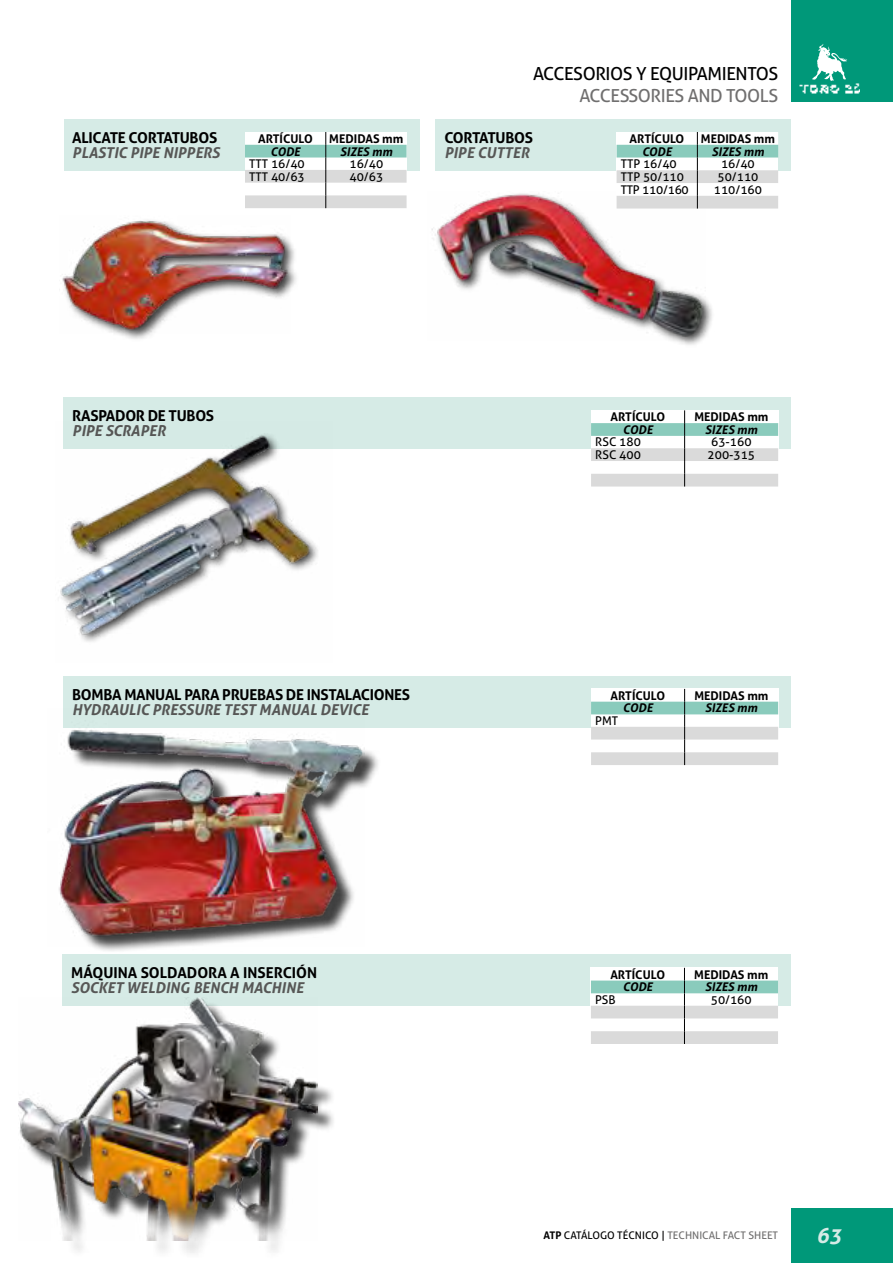
<style>
.page{position:relative;width:893px;height:1263px;background:#fff}
.page>*{position:absolute;margin:0;border:0;box-sizing:border-box;transform-origin:0 0}
.t1{font:italic 700 21px "Aller";color:#d6ebe6}
.t2{font:18px "Aller";letter-spacing:-.025em;color:#000}
.t3{font:18px "Aller";letter-spacing:-.025em;color:#706f6f}
.t4{font:italic 700 15px "Aller";color:#575756}
.t5{font:700 15px "Aller";letter-spacing:-.02em;color:#000}
.t6{font:700 15px "Aller";color:#000}
.t7{font:12px "Aller";color:#000}
.t8{font:700 12px "Aller";color:#000}
.t9{font:italic 700 12px "Aller";color:#000}
.t10{font:12px "Aller";letter-spacing:-.02em;color:#000}
.t11{font:10.5px "Aller";color:#706f6f}
.s1{font-weight:700;color:#000}
.s2{color:#000}
</style>
<div class="page">
<div style="left:791px;top:1208px;width:102px;height:55px;background:#009879"></div>
<div style="left:791px;top:0;width:102px;height:102px;background:#009879"></div>
<svg style="left:812px;top:44px;width:35px;height:37px"></svg>
<img style="left:799px;top:83px;width:61px;height:11px">
<div style="left:64px;top:119px;width:355px;height:51px;background:#d6ebe6"></div>
<div style="left:64px;top:398px;width:727px;height:51px;background:#d6ebe6"></div>
<svg style="left:591px;top:410px;width:187px;height:76px"></svg>
<div style="left:61px;top:218px;width:238px;height:123px;background:#000;opacity:.75"></div>
<img style="left:61px;top:218px;width:229px;height:115px">
<img style="left:60px;top:421px;width:258px;height:221px">
<div style="left:434px;top:191px;width:281px;height:156px;background:#000;opacity:.75"></div>
<img style="left:431px;top:192px;width:274px;height:148px">
<svg style="left:245px;top:132px;width:162px;height:76px"></svg>
<div style="left:436px;top:119px;width:355px;height:51px;background:#d6ebe6"></div>
<svg style="left:617px;top:132px;width:161px;height:77px"></svg>
<div style="left:64px;top:676px;width:727px;height:51px;background:#d6ebe6"></div>
<svg style="left:591px;top:689px;width:187px;height:76px"></svg>
<div style="left:62px;top:732px;width:318px;height:225px;background:#000;opacity:.75"></div>
<img style="left:59px;top:709px;width:306px;height:237px">
<div style="left:63px;top:955px;width:728px;height:51px;background:#d6ebe6"></div>
<svg style="left:591px;top:968px;width:187px;height:76px"></svg>
<div style="left:21px;top:1000px;width:315px;height:258px;background:#000;opacity:.75"></div>
<img style="left:19px;top:997px;width:298px;height:243px">
<p class="t5" style="left:72px;top:128px;width:146px">ALICATE CORTATUBOS</p>
<p class="t4" style="left:72px;top:143px;width:149px">PLASTIC PIPE NIPPERS</p>
<p class="t8" style="left:258px;top:131px;width:56px">ARTÍCULO</p>
<p class="t8" style="left:329px;top:131px;width:76px">MEDIDAS mm</p>
<p class="t9" style="left:270px;top:144px;width:31px">CODE</p>
<p class="t9" style="left:340px;top:144px;width:54px">SIZES mm</p>
<p class="t7" style="left:249px;top:157px;width:57px">TTT 16/40</p>
<p class="t7" style="left:349px;top:157px;width:35px">16/40</p>
<p class="t7" style="left:249px;top:169px;width:57px">TTT 40/63</p>
<p class="t7" style="left:349px;top:169px;width:35px">40/63</p>
<h2 class="t2" style="left:533px;top:63px;width:247px">ACCESORIOS Y EQUIPAMIENTOS</h2>
<h2 class="t3" style="left:579px;top:85px;width:200px">ACCESSORIES AND TOOLS</h2>
<p class="t5" style="left:444px;top:128px;width:90px">CORTATUBOS</p>
<p class="t4" style="left:444px;top:143px;width:86px">PIPE CUTTER</p>
<p class="t8" style="left:630px;top:131px;width:56px">ARTÍCULO</p>
<p class="t8" style="left:701px;top:131px;width:76px">MEDIDAS mm</p>
<p class="t9" style="left:642px;top:144px;width:31px">CODE</p>
<p class="t9" style="left:712px;top:144px;width:54px">SIZES mm</p>
<p class="t7" style="left:621px;top:157px;width:57px">TTP 16/40</p>
<p class="t7" style="left:721px;top:157px;width:35px">16/40</p>
<p class="t7" style="left:621px;top:170px;width:65px">TTP 50/110</p>
<p class="t7" style="left:717px;top:170px;width:42px">50/110</p>
<p class="t10" style="left:621px;top:182px;width:69px">TTP 110/160</p>
<p class="t7" style="left:714px;top:182px;width:50px">110/160</p>
<p class="t5" style="left:72px;top:407px;width:143px">RASPADOR DE TUBOS</p>
<p class="t4" style="left:72px;top:421px;width:95px">PIPE SCRAPER</p>
<p class="t8" style="left:610px;top:409px;width:56px">ARTÍCULO</p>
<p class="t8" style="left:694px;top:409px;width:76px">MEDIDAS mm</p>
<p class="t9" style="left:623px;top:422px;width:31px">CODE</p>
<p class="t9" style="left:705px;top:422px;width:54px">SIZES mm</p>
<p class="t7" style="left:595px;top:435px;width:47px">RSC 180</p>
<p class="t7" style="left:711px;top:435px;width:42px">63-160</p>
<p class="t7" style="left:595px;top:447px;width:47px">RSC 400</p>
<p class="t7" style="left:708px;top:447px;width:49px">200-315</p>
<p class="t5" style="left:72px;top:685px;width:340px">BOMBA MANUAL PARA PRUEBAS DE INSTALACIONES</p>
<p class="t4" style="left:72px;top:700px;width:298px">HYDRAULIC PRESSURE TEST MANUAL DEVICE</p>
<p class="t8" style="left:610px;top:688px;width:56px">ARTÍCULO</p>
<p class="t8" style="left:694px;top:688px;width:76px">MEDIDAS mm</p>
<p class="t9" style="left:623px;top:701px;width:31px">CODE</p>
<p class="t9" style="left:705px;top:701px;width:54px">SIZES mm</p>
<p class="t7" style="left:595px;top:713px;width:24px">PMT</p>
<p class="t6" style="left:71px;top:964px;width:248px">MÁQUINA SOLDADORA A INSERCIÓN</p>
<p class="t4" style="left:71px;top:978px;width:234px">SOCKET WELDING BENCH MACHINE</p>
<p class="t8" style="left:610px;top:967px;width:56px">ARTÍCULO</p>
<p class="t8" style="left:694px;top:967px;width:76px">MEDIDAS mm</p>
<p class="t9" style="left:623px;top:980px;width:31px">CODE</p>
<p class="t9" style="left:705px;top:980px;width:54px">SIZES mm</p>
<p class="t7" style="left:595px;top:992px;width:22px">PSB</p>
<p class="t7" style="left:711px;top:992px;width:42px">50/160</p>
<p class="t11" style="left:543px;top:1229px;width:236px"><span class="s1">ATP</span> <span class="s2">CATÁLOGO TÉCNICO |</span> TECHNICAL FACT SHEET</p>
<h1 class="t1" style="left:817px;top:1222px;width:27px">63</h1>
</div>
